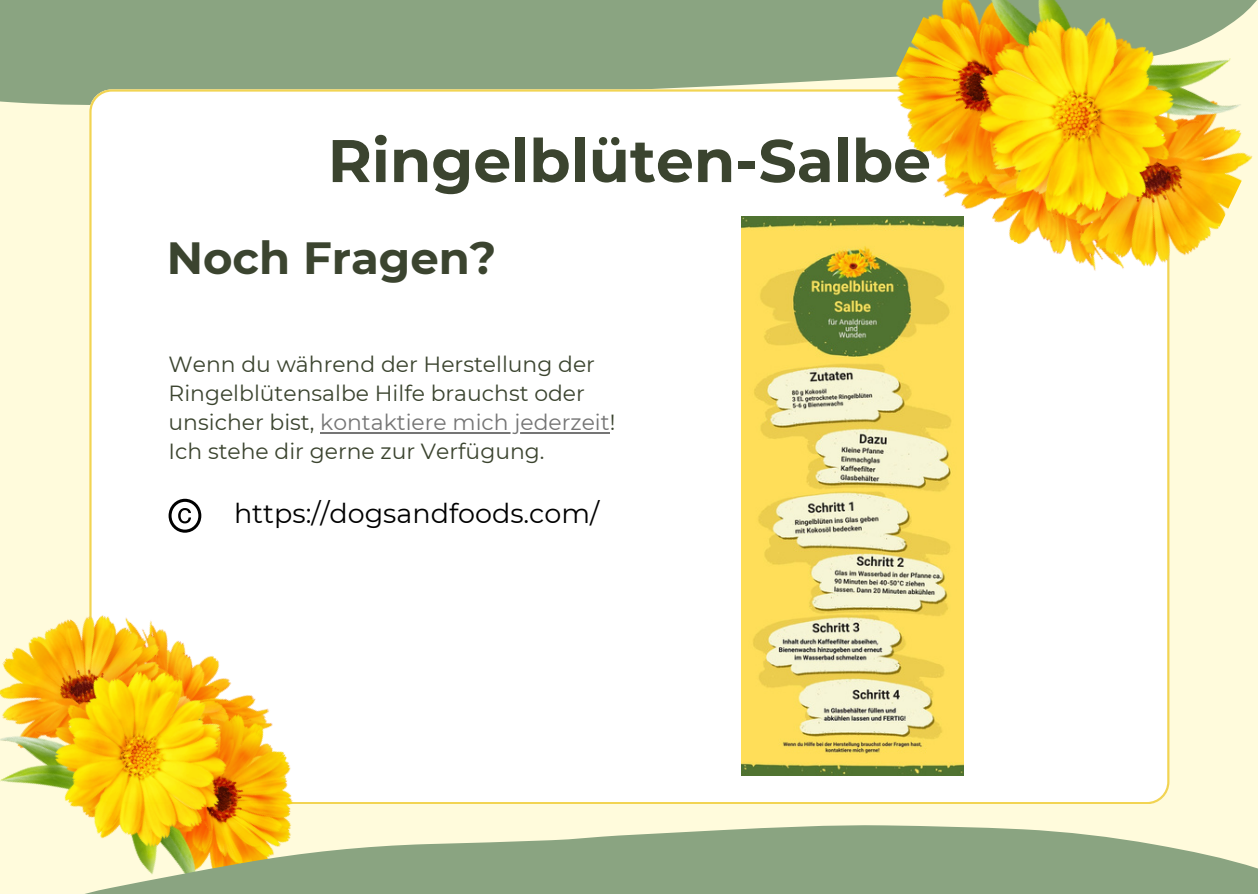
<style>
.page{position:relative;width:1258px;height:894px;background:#fff}
.page>*{position:absolute;margin:0;border:0;box-sizing:border-box;transform-origin:0 0}
.t1{font:700 60px "Montserrat";color:#3b442f}
.t2{font:700 45px "Montserrat";color:#3b442f}
.t3{font:27px "Montserrat";color:#000}
.t4{font:21.9px/29.1px "Montserrat";color:#3b442f}
.s1{color:#757575}
</style>
<div class="page">
<div style="left:0;top:0;width:1258px;height:893px;background:#fffbdc"></div>
<div style="left:0;top:0;width:853px;height:105px;background:#8aa481"></div>
<div style="left:89px;top:89px;width:1080px;height:714px;background:#fff"></div>
<img style="left:853px;top:0;width:404px;height:319px">
<img style="left:0;top:558px;width:350px;height:266px">
<svg style="left:89px;top:824px;width:1169px;height:69px;fill:#8aa481"></svg>
<img style="left:741px;top:216px;width:223px;height:558px">
<svg style="left:169px;top:498px;width:32px;height:34px"></svg>
<hr style="left:320px;top:432px;width:290px;height:2px;background:#757575">
<h2 class="t1" style="left:328px;top:124px;width:605px">Ringelblüten-Salbe</h2>
<p class="t2" style="left:167px;top:230px;width:331px">Noch Fragen?</p>
<p class="t4" style="left:169px;top:349px;width:448px">Wenn du während der Herstellung der<br>Ringelblütensalbe Hilfe brauchst oder unsicher bist, <span class="s1">kontaktiere mich jederzeit</span>!</p>
<h3 class="t4" style="left:169px;top:437px;width:377px">Ich stehe dir gerne zur Verfügung.</h3>
<p class="t3" style="left:234px;top:496px;width:367px">https://dogsandfoods.com/</p>
</div>
